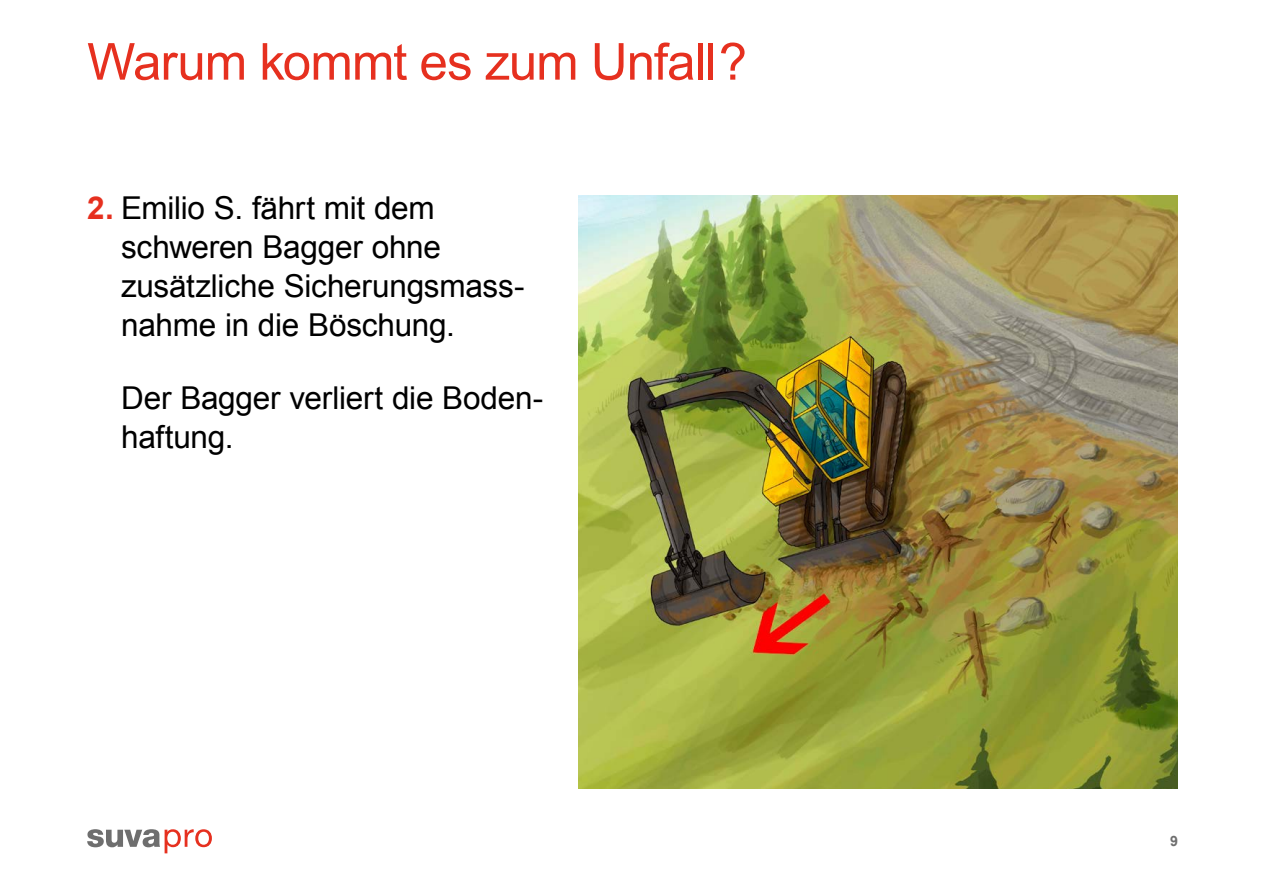
<style>
.page{position:relative;width:1263px;height:893px;background:#fff}
.page>*{position:absolute;margin:0;border:0;box-sizing:border-box;transform-origin:0 0}
.t1{font:51px "Arial";letter-spacing:-.02em;color:#e6301f}
.t2{font:31.5px/39px "Arial";letter-spacing:-.01em;color:#000}
.t3{font:700 14.25px "Arial";color:#6e6e6e}
.s1{font-weight:700;color:#e6301f}
</style>
<div class="page">
<svg style="left:87px;top:829px;width:125px;height:24px"></svg>
<img style="left:578px;top:196px;width:600px;height:593px">
<h1 class="t1" style="left:87px;top:28px;width:661px">Warum kommt es zum Unfall?</h1>
<p class="t2" style="left:121px;top:188px;width:405px;text-indent:-34px"><span class="s1">2.</span> Emilio S. fährt mit dem schweren Bagger ohne zusätzliche Sicherungsmass&shy;nahme in die Böschung.</p>
<p class="t2" style="left:121px;top:378px;width:424px">Der Bagger verliert die Boden&shy;haftung.</p>
<p class="t3" style="left:1170px;top:832px;width:9px">9</p>
</div>
